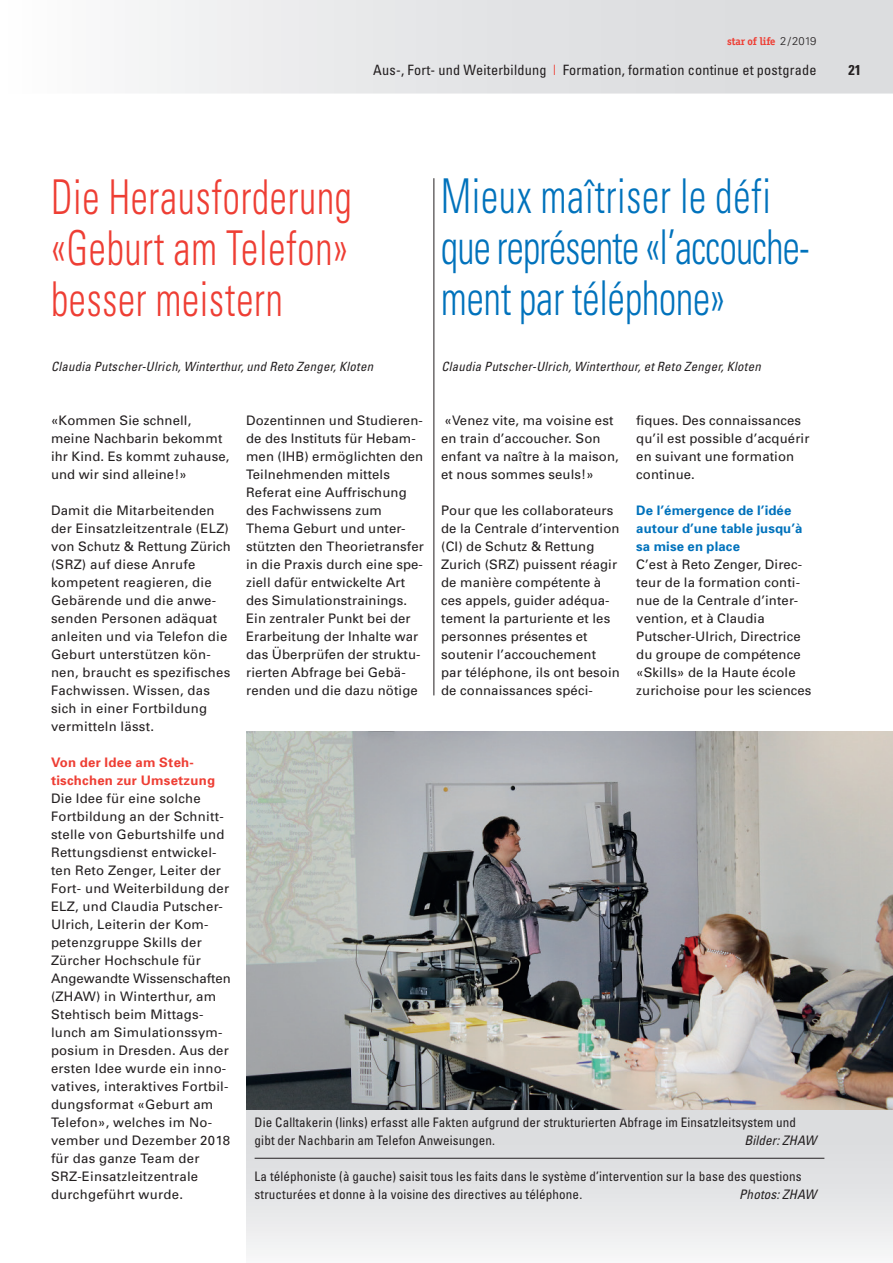
<style>
.page{position:relative;width:893px;height:1263px;background:#fff}
.page>*{position:absolute;margin:0;border:0;box-sizing:border-box;transform-origin:0 0}
.t1{font:300 condensed 48px/51px "Univers";color:#0072bc;scale:.8 1}
.t2{font:300 condensed 48px/51px "Univers";letter-spacing:.02em;color:#ee3e34;text-align:justify;scale:.8 1}
.t3{font:condensed 14.25px "Univers";letter-spacing:.015em;color:#231f20}
.t4{font:700 condensed 14.25px "Univers";color:#231f20}
.t5{font:13.2px/18px "Univers";letter-spacing:.01em;color:#231f20}
.t6{font:condensed 13.2px/18px "Univers";letter-spacing:.01em;color:#231f20}
.t7{font:700 13.2px/18px "Univers";letter-spacing:.01em;color:#0072bc}
.t8{font:700 13.2px/18px "Univers";letter-spacing:.02em;color:#ee3e34}
.t9{font:italic condensed 13.2px "Univers";letter-spacing:.01em;color:#231f20}
.t10{font:italic condensed 12.75px "Univers";letter-spacing:.02em;color:#231f20}
.t11{font:700 11.25px "Officina Serif";color:#ee3e34}
.s1{font-family:"Univers";font-weight:300;color:#231f20}
.s2{color:#ee3e34}
</style>
<div class="page">
<svg style="left:139px;top:0;width:754px;height:94px;background:#e4e4e6"></svg>
<hr style="left:434px;top:178px;width:1px;height:517px;background:#231f20">
<div style="left:246px;top:1109px;width:647px;height:154px;background:linear-gradient(to bottom,#d5d6d9,#f3f3f4)"></div>
<hr style="left:255px;top:1158px;width:569px;height:1px;background:#231f20">
<img style="left:246px;top:731px;width:647px;height:378px">
<p class="t11" style="left:727px;top:35px;width:91px">star of life <span class="s1">2/2019</span></p>
<p class="t3" style="left:373px;top:61px;width:445px">Aus-, Fort- und Weiterbildung <span class="s2">|</span> Formation, formation continue et postgrade</p>
<p class="t4" style="left:848px;top:61px;width:14px">21</p>
<h1 class="t2" style="left:51px;top:171px;width:378px">Die Herausforderung «Geburt am Telefon» besser meistern</h1>
<h1 class="t1" style="left:441px;top:170px;width:462px">Mieux maîtriser le défi que représente «l’accouche&shy;ment par téléphone»</h1>
<p class="t10" style="left:51px;top:359px;width:324px">Claudia Putscher-Ulrich, Winterthur, und Reto Zenger, Kloten</p>
<p class="t10" style="left:441px;top:359px;width:321px">Claudia Putscher-Ulrich, Winterthour, et Reto Zenger, Kloten</p>
<p class="t5" style="left:51px;top:411px;width:180px">«Kommen Sie schnell, meine Nachbarin bekommt ihr Kind. Es kommt zuhause, und wir sind alleine!»</p>
<p class="t5" style="left:51px;top:501px;width:181px">Damit die Mitarbeitenden der Einsatzleitzentrale (ELZ) von Schutz &amp; Rettung Zürich (SRZ) auf diese Anrufe kompetent reagieren, die<br>Gebärende und die anwe&shy;senden Personen adäquat anleiten und via Telefon die<br>Geburt unterstützen kön&shy;nen, braucht es spezifisches<br>Fachwissen. Wissen, das sich in einer Fortbildung vermitteln lässt.</p>
<p class="t8" style="left:51px;top:753px;width:166px">Von der Idee am Steh&shy;tischchen zur Umsetzung</p>
<p class="t5" style="left:51px;top:789px;width:181px">Die Idee für eine solche<br>Fortbildung an der Schnitt&shy;stelle von Geburtshilfe und<br>Rettungsdienst entwickel&shy;ten Reto Zenger, Leiter der<br>Fort- und Weiterbildung der<br>ELZ, und Claudia Putscher-<br>Ulrich, Leiterin der Kom&shy;petenzgruppe Skills der<br>Zürcher Hochschule für<br>Angewandte Wissenschaften (ZHAW) in Winterthur, am<br>Stehtisch beim Mittags&shy;lunch am Simulationssym&shy;posium in Dresden. Aus der ersten Idee wurde ein inno&shy;vatives, interaktives Fortbil&shy;dungsformat «Geburt am<br>Telefon», welches im No&shy;vember und Dezember 2018 für das ganze Team der<br>SRZ-Einsatzleitzentrale durchgeführt wurde.</p>
<p class="t5" style="left:246px;top:411px;width:179px">Dozentinnen und Studieren&shy;de des Instituts für Hebam&shy;men (IHB) ermöglichten den<br>Teilnehmenden mittels<br>Referat eine Auffrischung des Fachwissens zum<br>Thema Geburt und unter&shy;stützten den Theorietransfer in die Praxis durch eine spe&shy;ziell dafür entwickelte Art des Simulationstrainings.<br>Ein zentraler Punkt bei der<br>Erarbeitung der Inhalte war das Überprüfen der struktu&shy;rierten Abfrage bei Gebä&shy;renden und die dazu nötige</p>
<p class="t5" style="left:636px;top:411px;width:175px">fiques. Des connaissances qu’il est possible d’acquérir en suivant une formation continue.</p>
<p class="t5" style="left:441px;top:411px;width:179px">«Venez vite, ma voisine est en train d’accoucher. Son enfant va naître à la maison, et nous sommes seuls!»</p>
<p class="t5" style="left:441px;top:501px;width:180px">Pour que les collaborateurs de la Centrale d’intervention (CI) de Schutz &amp; Rettung<br>Zurich (SRZ) puissent réagir de manière compétente à ces appels, guider adéqua&shy;tement la parturiente et les personnes présentes et soutenir l’accouchement par téléphone, ils ont besoin de connaissances spéci-</p>
<p class="t7" style="left:636px;top:501px;width:168px">De l’émergence de l’idée autour d’une table jusqu’à sa mise en place</p>
<p class="t5" style="left:636px;top:555px;width:177px">C’est à Reto Zenger, Direc&shy;teur de la formation conti&shy;nue de la Centrale d’inter&shy;vention, et à Claudia<br>Putscher-Ulrich, Directrice du groupe de compétence «Skills» de la Haute école zurichoise pour les sciences</p>
<p class="t6" style="left:255px;top:1113px;width:543px">Die Calltakerin (links) erfasst alle Fakten aufgrund der strukturierten Abfrage im Einsatzleitsystem und gibt der Nachbarin am Telefon Anweisungen.</p>
<p class="t9" style="left:744px;top:1132px;width:74px">Bilder: ZHAW</p>
<p class="t6" style="left:255px;top:1167px;width:548px">La téléphoniste (à gauche) saisit tous les faits dans le système d’intervention sur la base des questions structurées et donne à la voisine des directives au téléphone.</p>
<p class="t9" style="left:739px;top:1186px;width:79px">Photos: ZHAW</p>
</div>
